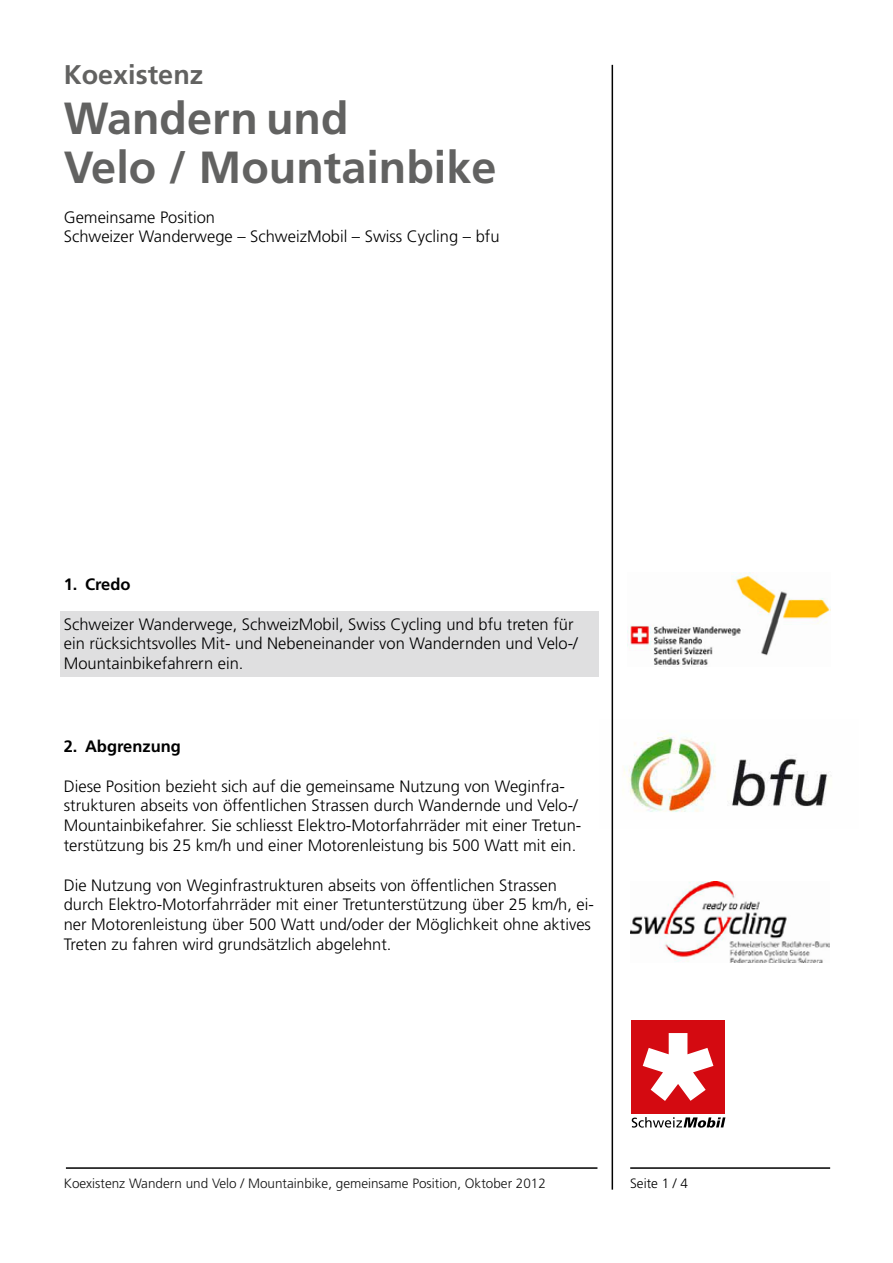
<style>
.page{position:relative;width:893px;height:1263px;background:#fff}
.page>*{position:absolute;margin:0;border:0;box-sizing:border-box;transform-origin:0 0}
.t1{font:700 45px/49.5px "Frutiger";color:#626261}
.t2{font:700 27px "Frutiger";color:#626261}
.t3{font:300 16.5px/19.8px "Frutiger";color:#000}
.t4{font:700 16.5px "Frutiger";color:#000}
.t5{font:300 13.5px "Frutiger";color:#131313}
.t6{font:300 13.5px "Frutiger";color:#000}
</style>
<div class="page">
<img style="left:611px;top:719px;width:217px;height:110px">
<img style="left:630px;top:882px;width:199px;height:80px">
<img style="left:627px;top:572px;width:203px;height:93px">
<hr style="left:612px;top:65px;width:1px;height:1124px;background:#000">
<div style="left:631px;top:1020px;width:94px;height:93px;background:#d40a11"></div>
<svg style="left:643px;top:1033px;width:70px;height:68px"></svg>
<svg style="left:632px;top:1117px;width:93px;height:11px"></svg>
<hr style="left:66px;top:1167px;width:531px;height:2px;background:#000">
<hr style="left:630px;top:1167px;width:200px;height:2px;background:#000">
<div style="left:60px;top:611px;width:539px;height:66px;background:#dfdfe0"></div>
<h2 class="t2" style="left:64px;top:59px;width:141px">Koexistenz</h2>
<h1 class="t1" style="left:64px;top:93px;width:434px">Wandern und<br>Velo / Mountainbike</h1>
<p class="t3" style="left:64px;top:207px;width:437px">Gemeinsame Position<br>Schweizer Wanderwege – SchweizMobil – Swiss Cycling – bfu</p>
<p class="t4" style="left:64px;top:574px;width:68px">1. Credo</p>
<p class="t3" style="left:64px;top:614px;width:516px">Schweizer Wanderwege, SchweizMobil, Swiss Cycling und bfu treten für ein rücksichtsvolles Mit- und Nebeneinander von Wandernden und Velo-/<br>Mountainbikefahrern ein.</p>
<p class="t4" style="left:64px;top:736px;width:119px">2. Abgrenzung</p>
<p class="t3" style="left:64px;top:776px;width:519px">Diese Position bezieht sich auf die gemeinsame Nutzung von Weginfra&shy;strukturen abseits von öffentlichen Strassen durch Wandernde und Velo-/ Mountainbikefahrer. Sie schliesst Elektro-Motorfahrräder mit einer Tretun&shy;terstützung bis 25 km/h und einer Motorenleistung bis 500 Watt mit ein.</p>
<p class="t3" style="left:64px;top:875px;width:532px">Die Nutzung von Weginfrastrukturen abseits von öffentlichen Strassen durch Elektro-Motorfahrräder mit einer Tretunterstützung über 25 km/h, ei&shy;ner Motorenleistung über 500 Watt und/oder der Möglichkeit ohne aktives Treten zu fahren wird grundsätzlich abgelehnt.</p>
<p class="t5" style="left:64px;top:1176px;width:484px">Koexistenz Wandern und Velo / Mountainbike, gemeinsame Position, Oktober 2012</p>
<p class="t6" style="left:630px;top:1176px;width:59px">Seite 1 / 4</p>
</div>
